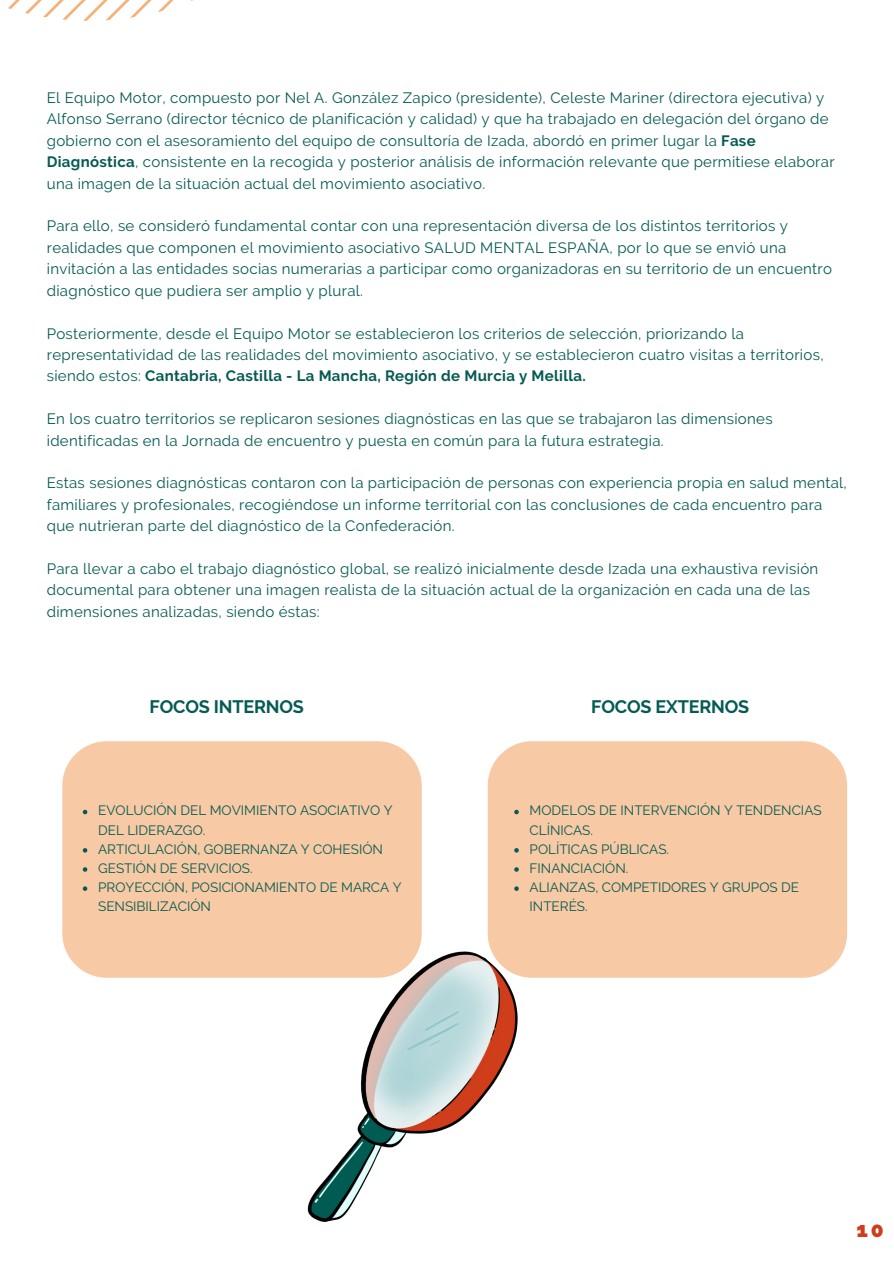
<style>
.page{position:relative;width:894px;height:1264px;background:#fff}
.page>*{position:absolute;margin:0;border:0;box-sizing:border-box;transform-origin:0 0}
.t1{font:800 21px "Raleway";color:#cf3d1a}
.t2{font:700 18px "Raleway";letter-spacing:-.01em;color:#055b53}
.t3{font:15px/21.5px "Raleway";letter-spacing:.02em;color:#055b53}
.t4{font:13.5px/19.2px "Raleway";color:#055b53}
.s1{font-weight:700}
</style>
<div class="page">
<svg style="left:8px;top:0;width:185px;height:21px"></svg>
<div style="left:62px;top:741px;width:359px;height:236px;background:#f7c9a4;border-radius:45px"></div>
<svg style="left:83px;top:809px;width:4px;height:5px"></svg>
<svg style="left:83px;top:848px;width:4px;height:4px"></svg>
<svg style="left:83px;top:867px;width:4px;height:4px"></svg>
<svg style="left:83px;top:886px;width:4px;height:4px"></svg>
<div style="left:487px;top:741px;width:359px;height:236px;background:#f7c9a4;border-radius:45px"></div>
<svg style="left:514px;top:809px;width:4px;height:5px"></svg>
<img style="left:204px;top:846px;width:485px;height:376px">
<p class="t3" style="left:47px;top:87px;width:789px">El Equipo Motor, compuesto por Nel A. González Zapico (presidente), Celeste Mariner (directora ejecutiva) y Alfonso Serrano (director técnico de planificación y calidad) y que ha trabajado en delegación del órgano de gobierno con el asesoramiento del equipo de consultoría de Izada, abordó en primer lugar la <span class="s1">Fase Diagnóstica</span>, consistente en la recogida y posterior análisis de información relevante que permitiese elaborar una imagen de la situación actual del movimiento asociativo.</p>
<p class="t3" style="left:47px;top:215px;width:786px">Para ello, se consideró fundamental contar con una representación diversa de los distintos territorios y realidades que componen el movimiento asociativo SALUD MENTAL ESPAÑA, por lo que se envió una invitación a las entidades socias numerarias a participar como organizadoras en su territorio de un encuentro diagnóstico que pudiera ser amplio y plural.</p>
<p class="t3" style="left:47px;top:322px;width:778px">Posteriormente, desde el Equipo Motor se establecieron los criterios de selección, priorizando la representatividad de las realidades del movimiento asociativo, y se establecieron cuatro visitas a territorios, siendo estos: <span class="s1">Cantabria, Castilla - La Mancha, Región de Murcia y Melilla.</span></p>
<p class="t3" style="left:47px;top:408px;width:727px">En los cuatro territorios se replicaron sesiones diagnósticas en las que se trabajaron las dimensiones identificadas en la Jornada de encuentro y puesta en común para la futura estrategia.</p>
<p class="t3" style="left:47px;top:472px;width:801px">Estas sesiones diagnósticas contaron con la participación de personas con experiencia propia en salud mental, familiares y profesionales, recogiéndose un informe territorial con las conclusiones de cada encuentro para que nutrieran parte del diagnóstico de la Confederación.</p>
<p class="t3" style="left:47px;top:558px;width:772px">Para llevar a cabo el trabajo diagnóstico global, se realizó inicialmente desde Izada una exhaustiva revisión documental para obtener una imagen realista de la situación actual de la organización en cada una de las dimensiones analizadas, siendo éstas:</p>
<p class="t2" style="left:149px;top:696px;width:156px">FOCOS INTERNOS</p>
<p class="t2" style="left:591px;top:696px;width:159px">FOCOS EXTERNOS</p>
<p class="t4" style="left:98px;top:801px;width:305px">EVOLUCIÓN DEL MOVIMIENTO ASOCIATIVO Y<br>DEL LIDERAZGO.<br>ARTICULACIÓN, GOBERNANZA Y COHESIÓN<br>GESTIÓN DE SERVICIOS.<br>PROYECCIÓN, POSICIONAMIENTO DE MARCA Y<br>SENSIBILIZACIÓN</p>
<p class="t4" style="left:529px;top:801px;width:293px">MODELOS DE INTERVENCIÓN Y TENDENCIAS<br>CLÍNICAS.<br>POLÍTICAS PÚBLICAS.<br>FINANCIACIÓN.<br>ALIANZAS, COMPETIDORES Y GRUPOS DE<br>INTERÉS.</p>
<h1 class="t1" style="left:856px;top:1217px;width:29px">10</h1>
</div>
